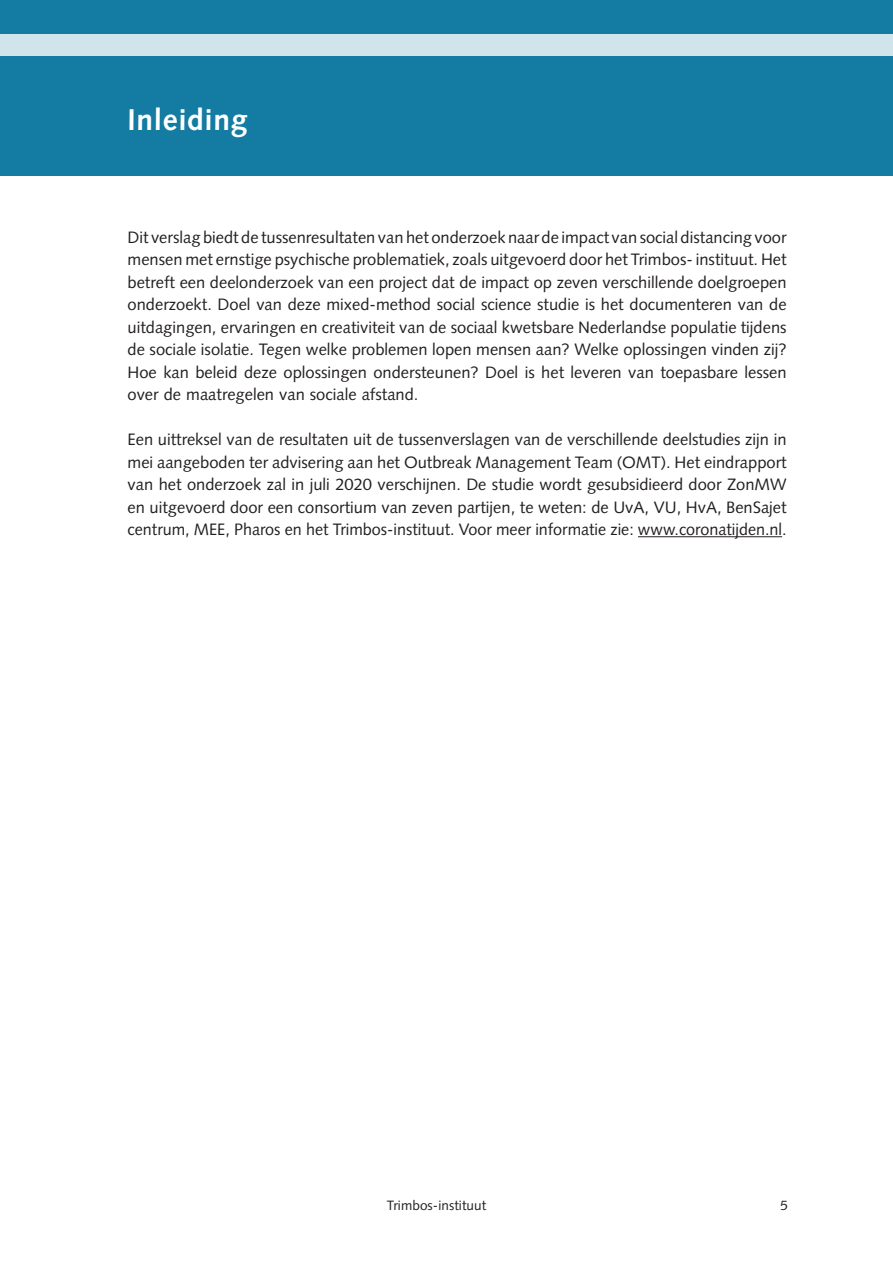
<style>
.page{position:relative;width:893px;height:1263px;background:#fff}
.page>*{position:absolute;margin:0;border:0;box-sizing:border-box;transform-origin:0 0}
._00-KOP_1{font:700 30px "Syntax LT Std";letter-spacing:.02em;color:#fff}
._04-BROOD{font:16.5px/22.5px "Syntax LT Std";color:#231f20;text-align:justify}
.t1{font:13.5px "Syntax LT Std";letter-spacing:.005em;color:#231f20}
</style>
<div class="page">
<div style="left:0;top:0;width:893px;height:175px;background:#147ca3"></div>
<div style="left:0;top:34px;width:893px;height:21px;background:#d0e4ec"></div>
<hr style="left:638px;top:536px;width:144px;height:1px;background:#231f20">
<p class="_00-KOP_1" style="left:128px;top:102px;width:121px">Inleiding</p>
<p class="_04-BROOD" style="left:128px;top:226px;width:661px">Dit verslag biedt de tussenresultaten van het onderzoek naar de impact van social distancing voor mensen met ernstige psychische problematiek, zoals uitgevoerd door het Trimbos- instituut. Het betreft een deelonderzoek van een project dat de impact op zeven verschillende doelgroepen onderzoekt. Doel van deze mixed-method social science studie is het documenteren van de uitdagingen, ervaringen en creativiteit van de sociaal kwetsbare Nederlandse populatie tijdens de sociale isolatie. Tegen welke problemen lopen mensen aan? Welke oplossingen vinden zij?<br>Hoe kan beleid deze oplossingen ondersteunen? Doel is het leveren van toepasbare lessen over de maatregelen van sociale afstand.</p>
<p class="_04-BROOD" style="left:128px;top:428px;width:661px">Een uittreksel van de resultaten uit de tussenverslagen van de verschillende deelstudies zijn in mei aangeboden ter advisering aan het Outbreak Management Team (OMT). Het eindrapport van het onderzoek zal in juli 2020 verschijnen. De studie wordt gesubsidieerd door ZonMW en uitgevoerd door een consortium van zeven partijen, te weten: de UvA, VU, HvA, BenSajet centrum, MEE, Pharos en het Trimbos-instituut. Voor meer informatie zie: www.coronatijden.nl.</p>
<p class="t1" style="left:387px;top:1197px;width:101px">Trimbos-instituut</p>
<p class="t1" style="left:781px;top:1197px;width:9px">5</p>
</div>
